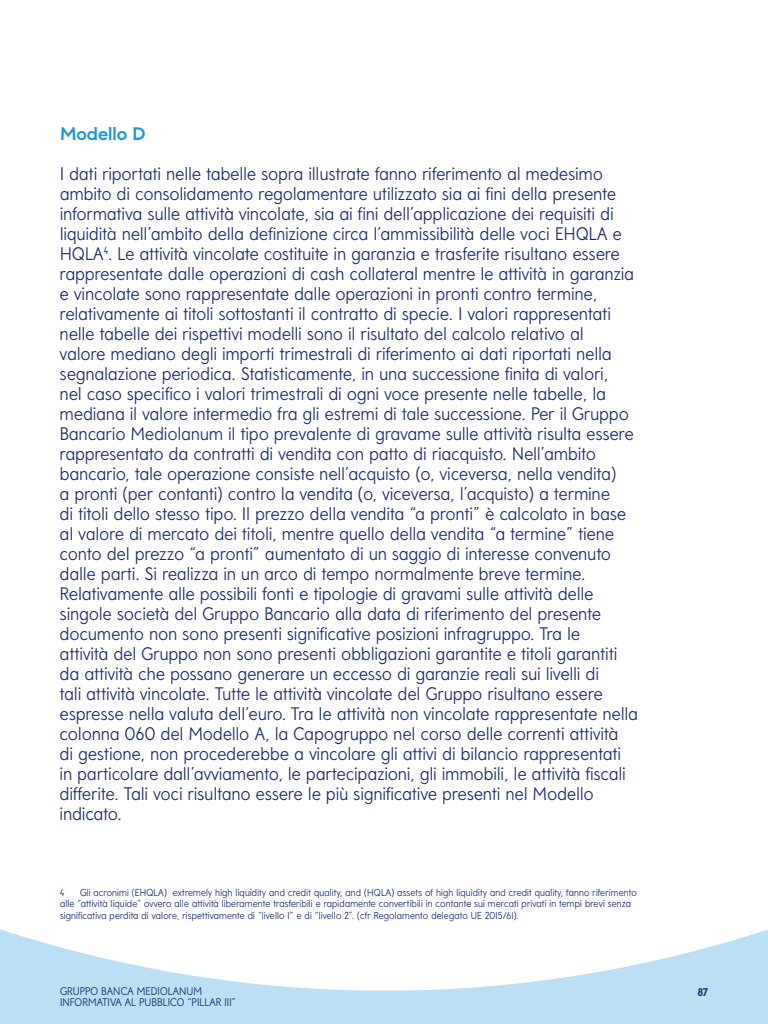
<style>
.page{position:relative;width:768px;height:1024px;background:#fff}
.page>*{position:absolute;margin:0;border:0;box-sizing:border-box;transform-origin:0 0}
.t1{font:300 18px/20px "Mediolanum Sans";letter-spacing:.02em;color:#192d6e}
.t2{font:18px "Mediolanum Semi serif Headline Bold";color:#1e96d7}
.t3{font:300 11px/11px "Mediolanum Sans";letter-spacing:.01em;color:#192d6e}
.t4{font:700 11px "Mediolanum Sans";color:#192d6e}
.t5{font:300 10px/11.5px "Mediolanum Sans";letter-spacing:.02em;color:#192d6e}
</style>
<div class="page">
<svg style="left:0;top:929px;width:768px;height:95px;fill:#bbdff3"></svg>
<p class="t2" style="left:60px;top:123px;width:87px">Modello D</p>
<p class="t1" style="left:60px;top:164px;width:579px">I dati riportati nelle tabelle sopra illustrate fanno riferimento al medesimo ambito di consolidamento regolamentare utilizzato sia ai fini della presente informativa sulle attività vincolate, sia ai fini dell’applicazione dei requisiti di liquidità nell’ambito della definizione circa l’ammissibilità delle voci EHQLA e HQLA<sup>4</sup>. Le attività vincolate costituite in garanzia e trasferite risultano essere rappresentate dalle operazioni di cash collateral mentre le attività in garanzia e vincolate sono rappresentate dalle operazioni in pronti contro termine, relativamente ai titoli sottostanti il contratto di specie. I valori rappresentati nelle tabelle dei rispettivi modelli sono il risultato del calcolo relativo al<br>valore mediano degli importi trimestrali di riferimento ai dati riportati nella segnalazione periodica. Statisticamente, in una successione finita di valori,<br>nel caso specifico i valori trimestrali di ogni voce presente nelle tabelle, la mediana il valore intermedio fra gli estremi di tale successione. Per il Gruppo Bancario Mediolanum il tipo prevalente di gravame sulle attività risulta essere rappresentato da contratti di vendita con patto di riacquisto. Nell’ambito bancario, tale operazione consiste nell’acquisto (o, viceversa, nella vendita)<br>a pronti (per contanti) contro la vendita (o, viceversa, l’acquisto) a termine<br>di titoli dello stesso tipo. Il prezzo della vendita “a pronti” è calcolato in base al valore di mercato dei titoli, mentre quello della vendita “a termine” tiene conto del prezzo “a pronti” aumentato di un saggio di interesse convenuto dalle parti. Si realizza in un arco di tempo normalmente breve termine.<br>Relativamente alle possibili fonti e tipologie di gravami sulle attività delle singole società del Gruppo Bancario alla data di riferimento del presente documento non sono presenti significative posizioni infragruppo. Tra le<br>attività del Gruppo non sono presenti obbligazioni garantite e titoli garantiti da attività che possano generare un eccesso di garanzie reali sui livelli di<br>tali attività vincolate. Tutte le attività vincolate del Gruppo risultano essere espresse nella valuta dell’euro. Tra le attività non vincolate rappresentate nella colonna 060 del Modello A, la Capogruppo nel corso delle correnti attività<br>di gestione, non procederebbe a vincolare gli attivi di bilancio rappresentati<br>in particolare dall’avviamento, le partecipazioni, gli immobili, le attività fiscali differite. Tali voci risultano essere le più significative presenti nel Modello indicato.</p>
<p class="t5" style="left:60px;top:887px;width:578px;text-indent:20px">Gli acronimi (EHQLA) extremely high liquidity and credit quality, and (HQLA) assets of high liquidity and credit quality, fanno riferimento alle “attività liquide” ovvero alle attività liberamente trasferibili e rapidamente convertibili in contante sui mercati privati in tempi brevi senza significativa perdita di valore, rispettivamente di “livello 1” e di “livello 2”. (cfr Regolamento delegato UE 2015/61).</p>
<p class="t5" style="left:60px;top:887px;width:6px">4</p>
<p class="t3" style="left:60px;top:986px;width:177px">GRUPPO BANCA MEDIOLANUM<br>INFORMATIVA AL PUBBLICO “PILLAR III”</p>
<p class="t4" style="left:698px;top:986px;width:12px">87</p>
</div>
